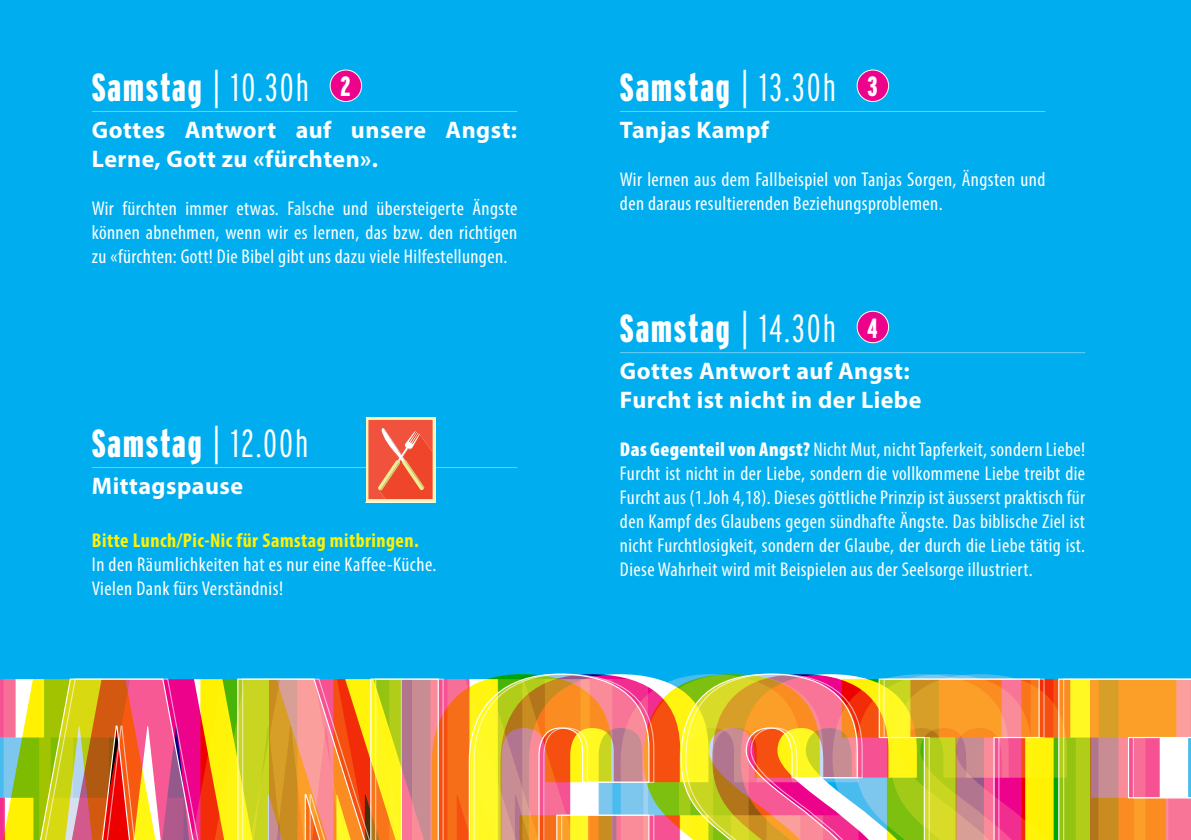
<style>
.page{position:relative;width:1191px;height:840px;background:#fff}
.page>*{position:absolute;margin:0;border:0;box-sizing:border-box;transform-origin:0 0}
.t1{font:900 extra-condensed 39px "Interstate";letter-spacing:.05em;color:#fff}
.t2{font:700 24px/28.8px "Myriad Pro";letter-spacing:.02em;color:#fff}
.t3{font:condensed 20px/24px "Myriad Pro";letter-spacing:.02em;color:#fff;text-align:justify}
.t4{font:700 condensed 20px "Myriad Pro";letter-spacing:.025em;color:#fff101}
.s1{font-weight:300}
.s2{font-size:27.8px}
.s3{font-weight:900}
</style>
<div class="page">
<div style="left:0;top:0;width:1191px;height:839px;background:#00aeef"></div>
<svg style="left:18px;top:673px;width:1173px;height:166px;background:#d99f56"></svg>
<hr style="left:92px;top:111px;width:425px;height:1px;background:#6bcff6">
<div style="left:330px;top:70px;width:31px;height:31px;background:#ed028c;border-radius:50%"></div>
<div style="left:330px;top:69px;width:32px;height:33px;border:1px solid #fff;border-radius:50%"></div>
<hr style="left:92px;top:467px;width:425px;height:1px;background:#6bcff6">
<hr style="left:620px;top:111px;width:425px;height:1px;background:#6bcff6">
<div style="left:857px;top:70px;width:31px;height:31px;background:#ed028c;border-radius:50%"></div>
<div style="left:856px;top:69px;width:33px;height:33px;border:1px solid #fff;border-radius:50%"></div>
<hr style="left:620px;top:352px;width:465px;height:1px;background:#6bcff6">
<div style="left:857px;top:311px;width:31px;height:31px;background:#ed028c;border-radius:50%"></div>
<div style="left:856px;top:310px;width:33px;height:33px;border:1px solid #fff;border-radius:50%"></div>
<svg style="left:366px;top:417px;width:69px;height:85px"></svg>
<svg style="left:368px;top:419px;width:64px;height:80px;background:#ef6247"></svg>
<h1 class="t1" style="left:92px;top:65px;width:260px">Samstag <span class="s1">| 10.30h</span> <span class="s2">2</span></h1>
<p class="t2" style="left:92px;top:115px;width:427px">Gottes Antwort auf unsere Angst:<br>Lerne, Gott zu «fürchten».</p>
<p class="t3" style="left:92px;top:196px;width:427px">Wir fürchten immer etwas. Falsche und übersteigerte Ängste können abnehmen, wenn wir es lernen, das bzw. den richtigen zu «fürchten: Gott! Die Bibel gibt uns dazu viele Hilfestellungen.</p>
<h1 class="t1" style="left:92px;top:421px;width:218px">Samstag <span class="s1">| 12.00h</span></h1>
<p class="t2" style="left:92px;top:470px;width:153px">Mittagspause</p>
<p class="t4" style="left:92px;top:527px;width:328px">Bitte Lunch/Pic-Nic für Samstag mitbringen.</p>
<p class="t3" style="left:92px;top:551px;width:346px">In den Räumlichkeiten hat es nur eine Kaffee-Küche.<br>Vielen Dank fürs Verständnis!</p>
<h1 class="t1" style="left:620px;top:65px;width:259px">Samstag <span class="s1">| 13.30h</span> <span class="s2">3</span></h1>
<p class="t2" style="left:620px;top:115px;width:151px">Tanjas Kampf</p>
<p class="t3" style="left:620px;top:167px;width:427px">Wir lernen aus dem Fallbeispiel von Tanjas Sorgen, Ängsten und den daraus resultierenden Beziehungsproblemen.</p>
<h1 class="t1" style="left:620px;top:306px;width:259px">Samstag <span class="s1">| 14.30h</span> <span class="s2">4</span></h1>
<p class="t2" style="left:620px;top:355px;width:303px">Gottes Antwort auf Angst:<br>Furcht ist nicht in der Liebe</p>
<p class="t3" style="left:620px;top:437px;width:467px"><span class="s3">Das Gegenteil von Angst?</span> Nicht Mut, nicht Tapferkeit, sondern Liebe!<br>Furcht ist nicht in der Liebe, sondern die vollkommene Liebe treibt die Furcht aus (1.Joh 4,18). Dieses göttliche Prinzip ist äusserst praktisch für den Kampf des Glaubens gegen sündhafte Ängste. Das biblische Ziel ist nicht Furchtlosigkeit, sondern der Glaube, der durch die Liebe tätig ist.<br>Diese Wahrheit wird mit Beispielen aus der Seelsorge illustriert.</p>
</div>
